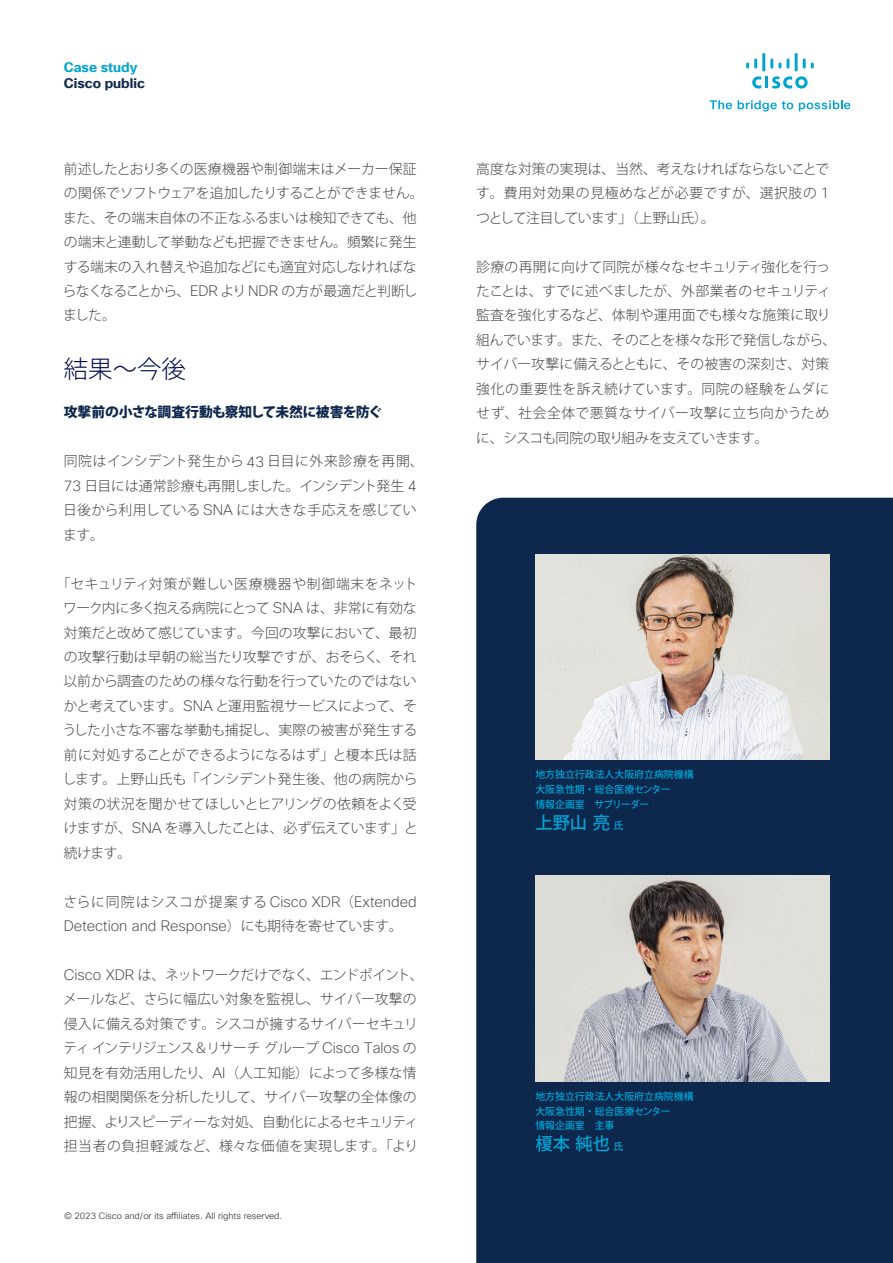
<style>
.page{position:relative;width:893px;height:1263px;background:#fff}
.page>*{position:absolute;margin:0;border:0;box-sizing:border-box;transform-origin:0 0}
.t1{font:300 24.45px "Koz Go Pr 6 N";color:#000e4f}
.t2{font:500 17.25px "Koz Go Pr 6 N";color:#00a4d3}
.t3{font:200 14.85px/24.5px "Cisco Sans";color:#414344}
.t4{font:300 13.8px/24.5px "Koz Go Pr 6 N";letter-spacing:-.005em;color:#414344}
.t5{font:800 13.8px "Koz Go Pr 6 N";letter-spacing:-.03em;color:#0d274d}
.t6{font:700 13.5px "Cisco Sans TT";color:#0d274d}
.t7{font:700 13.5px "Cisco Sans TT";color:#00a4d3}
.t8{font:500 9.9px/14.9px "Koz Go Pr 6 N";color:#00a4d3}
.t9{font:9px "Cisco Sans TT Light";color:#414344}
.s1{font-family:"Cisco Sans";font-weight:200;font-size:14.85px}
.s2{font-family:"Koz Go Pr 6 N";font-weight:300;font-size:13.8px}
.s3{font-size:9.9px}
</style>
<div class="page">
<svg style="left:710px;top:100px;width:22px;height:9px"></svg>
<svg style="left:738px;top:100px;width:55px;height:12px"></svg>
<svg style="left:799px;top:100px;width:51px;height:11px"></svg>
<svg style="left:752px;top:76px;width:56px;height:13px"></svg>
<svg style="left:746px;top:58px;width:11px;height:11px"></svg>
<hr style="left:762px;top:53px;width:3px;height:18px;background:#00a4d3">
<svg style="left:770px;top:58px;width:11px;height:11px"></svg>
<svg style="left:787px;top:58px;width:2px;height:11px"></svg>
<hr style="left:795px;top:53px;width:3px;height:18px;background:#00a4d3">
<svg style="left:803px;top:58px;width:11px;height:11px"></svg>
<div style="left:476px;top:498px;width:417px;height:765px;background:#0d274d"></div>
<img style="left:535px;top:554px;width:294px;height:206px">
<img style="left:535px;top:875px;width:294px;height:206px">
<p class="t7" style="left:64px;top:58px;width:75px">Case study</p>
<p class="t6" style="left:64px;top:74px;width:83px">Cisco public</p>
<p class="t4" style="left:63px;top:157px;width:362px">前述したとおり多くの医療機器や制御端末はメーカー保証の関係でソフトウェアを追加したりすることができません。また、その端末自体の不正なふるまいは検知できても、他の端末と連動して挙動なども把握できません。頻繁に発生する端末の入れ替えや追加などにも適宜対応しなければならなくなることから、<span class="s1">EDR</span> より<span class="s1">NDR</span> の方が最適だと判断しました。</p>
<h1 class="t1" style="left:64px;top:355px;width:124px">結果～今後</h1>
<p class="t5" style="left:64px;top:405px;width:320px">攻撃前の小さな調査行動も察知して未然に被害を防ぐ</p>
<p class="t4" style="left:63px;top:449px;width:362px">同院はインシデント発生から <span class="s1">43</span> 日目に外来診療を再開、<br><span class="s1">73</span> 日目には通常診療も再開しました。インシデント発生 <span class="s1">4</span>日後から利用している <span class="s1">SNA</span> には大きな手応えを感じています。</p>
<p class="t4" style="left:62px;top:572px;width:357px;text-align:justify;text-indent:-6px">「セキュリティ対策が難しい医療機器や制御端末をネットワーク内に多く抱える病院にとって <span class="s1">SNA</span> は、非常に有効な対策だと改めて感じています。今回の攻撃において、最初の攻撃行動は早朝の総当たり攻撃ですが、おそらく、それ以前から調査のための様々な行動を行っていたのではないかと考えています。<span class="s1">SNA</span> と運用監視サービスによって、そうした小さな不審な挙動も捕捉し、実際の被害が発生する前に対処することができるようになるはず」と榎本氏は話します。上野山氏も「インシデント発生後、他の病院から対策の状況を聞かせてほしいとヒアリングの依頼をよく受けますが、<span class="s1">SNA</span> を導入したことは、必ず伝えています」と続けます。</p>
<p class="t3" style="left:63px;top:889px;width:355px"><span class="s2">さらに同院はシスコが提案する</span> Cisco XDR<span class="s2">（</span>Extended<br>Detection and Response<span class="s2">）にも期待を寄せています。</span></p>
<p class="t4" style="left:63px;top:963px;width:362px"><span class="s1">Cisco XDR</span> は、ネットワークだけでなく、エンドポイント、メールなど、さらに幅広い対象を監視し、サイバー攻撃の侵入に備える対策です。シスコが擁するサイバーセキュリティインテリジェンス＆リサーチグループ <span class="s1">Cisco Talos</span> の知見を有効活用したり、<span class="s1">AI</span>（人工知能）によって多様な情報の相関関係を分析したりして、サイバー攻撃の全体像の把握、よりスピーディーな対処、自動化によるセキュリティ担当者の負担軽減など、様々な価値を実現します。「より</p>
<p class="t9" style="left:64px;top:1210px;width:220px">© 2023 Cisco and/or its affiliates. All rights reserved.</p>
<p class="t4" style="left:476px;top:157px;width:354px;text-align:justify">高度な対策の実現は、当然、考えなければならないことです。費用対効果の見極めなどが必要ですが、選択肢の <span class="s1">1</span>つとして注目しています」（上野山氏）。</p>
<p class="t4" style="left:476px;top:255px;width:361px">診療の再開に向けて同院が様々なセキュリティ強化を行ったことは、すでに述べましたが、外部業者のセキュリティ監査を強化するなど、体制や運用面でも様々な施策に取り組んでいます。また、そのことを様々な形で発信しながら、サイバー攻撃に備えるとともに、その被害の深刻さ、対策強化の重要性を訴え続けています。同院の経験をムダにせず、社会全体で悪質なサイバー攻撃に立ち向かうために、シスコも同院の取り組みを支えていきます。</p>
<p class="t8" style="left:535px;top:767px;width:160px">地方独立行政法人大阪府立病院機構大阪急性期・総合医療センター<br>情報企画室　サブリーダー</p>
<p class="t2" style="left:535px;top:813px;width:89px">上野山亮<span class="s3">氏</span></p>
<p class="t8" style="left:535px;top:1089px;width:160px">地方独立行政法人大阪府立病院機構大阪急性期・総合医療センター<br>情報企画室　主事</p>
<p class="t2" style="left:535px;top:1134px;width:89px">榎本純也<span class="s3">氏</span></p>
</div>
